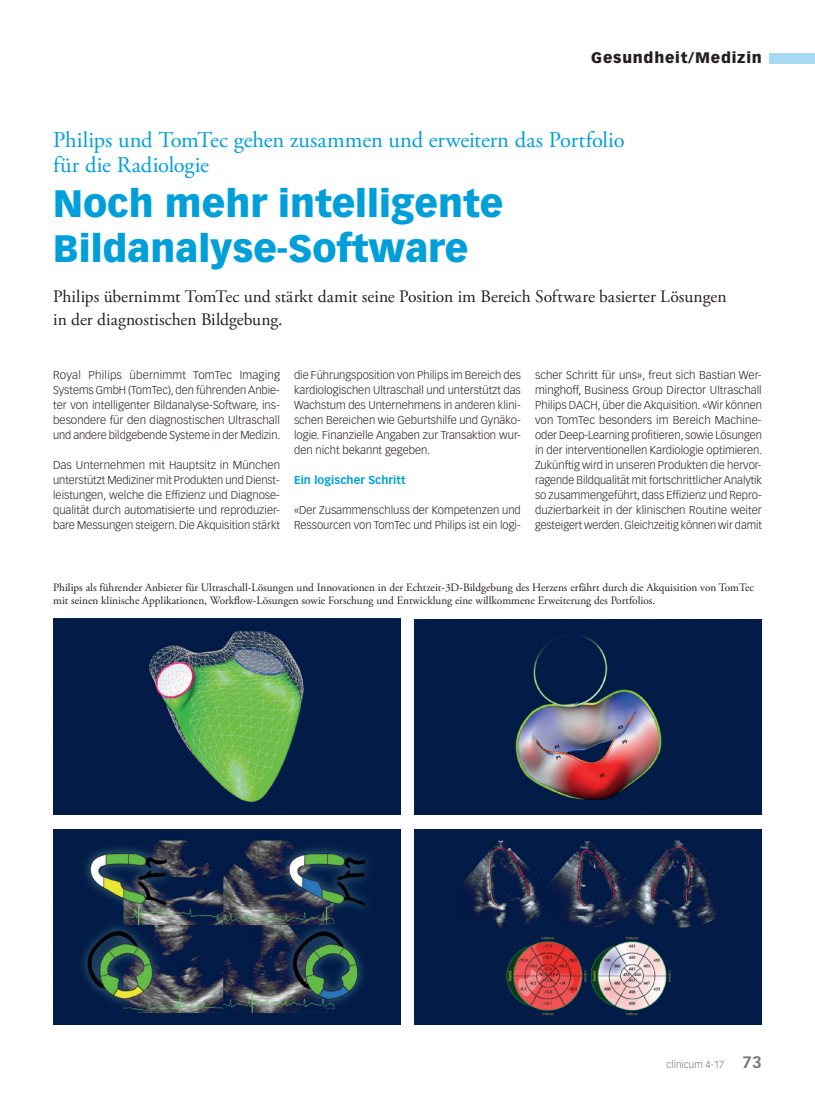
<style>
.page{position:relative;width:815px;height:1099px;background:#fff}
.page>*{position:absolute;margin:0;border:0;box-sizing:border-box;transform-origin:0 0}
.t1{font:900 37.5px/45px "Vectora LT Std";color:#009fda}
.t2{font:22.5px/25px "Adobe Garamond Pro";letter-spacing:-.005em;color:#009fda}
.t3{font:17.5px/22.5px "Adobe Garamond Pro";color:#231f20}
.t4{font:900 15px "Vectora LT Std";letter-spacing:.05em;color:#231f20}
.t5{font:300 11.25px/15px "Vectora LT Std";color:#231f20;text-align:justify}
.t6{font:11.25px/13.5px "Adobe Garamond Pro";color:#231f20}
.t7{font:700 11.25px "Vectora LT Std";letter-spacing:.005em;color:#009fda}
.t8{font:300 10px "Vectora LT Std";color:#76787b}
.s1{font-weight:700;font-size:16.25px}
</style>
<div class="page">
<div style="left:770px;top:53px;width:45px;height:10px;background:#a5daf2"></div>
<img style="left:415px;top:619px;width:347px;height:195px">
<img style="left:53px;top:618px;width:347px;height:196px">
<img style="left:415px;top:829px;width:347px;height:195px">
<img style="left:53px;top:829px;width:347px;height:195px">
<h3 class="t4" style="left:591px;top:49px;width:172px">Gesundheit/Medizin</h3>
<h2 class="t2" style="left:53px;top:128px;width:573px">Philips und TomTec gehen zusammen und erweitern das Portfolio für die Radiologie</h2>
<h1 class="t1" style="left:53px;top:180px;width:452px">Noch mehr intelligente<br>Bildanalyse-Software</h1>
<h3 class="t3" style="left:53px;top:286px;width:675px">Philips ü bernimmt TomTec und stä rkt damit seine Position im Bereich Software basierter Lö sungen in der diagnostischen Bildgebung.</h3>
<p class="t5" style="left:53px;top:368px;width:229px">Royal Philips übernimmt TomTec Imaging Systems GmbH (TomTec), den fü hrenden Anbie&shy;ter von intelligenter Bildanalyse-Software, ins&shy;besondere fü r den diagnostischen Ultraschall und andere bildgebende Systeme in der Medizin.</p>
<p class="t5" style="left:53px;top:458px;width:228px">Das Unternehmen mit Hauptsitz in Mü nchen unterstü tzt Mediziner mit Produkten und Dienst&shy;leistungen, welche die Effizienz und Diagnose&shy;qualitä t durch automatisierte und reproduzier&shy;bare Messungen steigern. Die Akquisition stä rkt</p>
<p class="t5" style="left:294px;top:368px;width:228px">die Fü hrungsposition von Philips im Bereich des kardiologischen Ultraschall und unterstü tzt das Wachstum des Unternehmens in anderen klini&shy;schen Bereichen wie Geburtshilfe und Gynä ko&shy;logie. Finanzielle Angaben zur Transaktion wur&shy;den nicht bekannt gegeben.</p>
<p class="t7" style="left:294px;top:473px;width:113px">Ein logischer Schritt</p>
<p class="t5" style="left:294px;top:503px;width:228px">«Der Zusammenschluss der Kompetenzen und<br>Ressourcen von TomTec und Philips ist ein logi-</p>
<p class="t5" style="left:535px;top:368px;width:229px">scher Schritt fü r uns», freut sich Bastian Wer&shy;minghoff, Business Group Director Ultraschall Philips DACH, ü ber die Akquisition. «Wir kö nnen von TomTec besonders im Bereich Machine&shy;oder Deep-Learning profitieren, sowie Lö sungen in der interventionellen Kardiologie optimieren.<br>Zukü nftig wird in unseren Produkten die hervor&shy;ragende Bildqualitä t mit fortschrittlicher Analytik so zusammengefü hrt, dass Effizienz und Repro&shy;duzierbarkeit in der klinischen Routine weiter gesteigert werden. Gleichzeitig kö nnen wir damit</p>
<p class="t6" style="left:53px;top:580px;width:702px">Philips als führender Anbieter für Ultraschall-Lösungen und Innovationen in der Echtzeit-3D-Bildgebung des Herzens erfährt durch die Akquisition von TomTec mit seinen klinische Applikationen, Workflow-Lösungen sowie Forschung und Entwicklung eine willkommene Erweiterung des Portfolios.</p>
<p class="t8" style="left:667px;top:1058px;width:97px">clinicum 4-17 <span class="s1">73</span></p>
</div>
